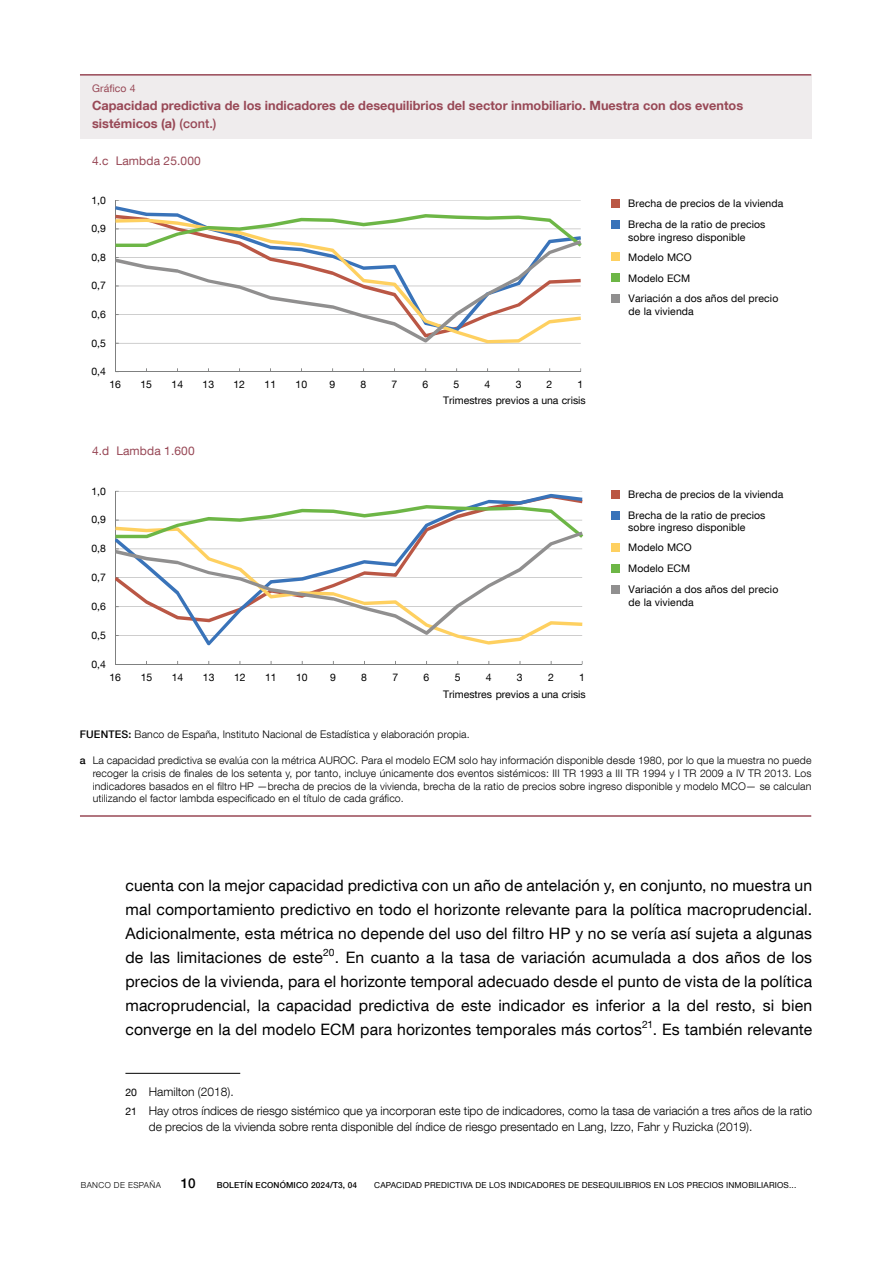
<style>
.page{position:relative;width:893px;height:1263px;background:#fff}
.page>*{position:absolute;margin:0;border:0;box-sizing:border-box;transform-origin:0 0}
.Texto_artículo{font:15.75px/24px "Bd E Neue Helvetica";letter-spacing:.01em;color:#000;text-align:justify}
.t1{font:500 13.5px "Bd E Neue Helvetica";color:#000}
.t2{font:700 12.75px/18px "Bd E Neue Helvetica";color:#984856}
.Citas_10_texto{font:300 12px/16.5px "Bd E Neue Helvetica";color:#000}
.t3{font:12px "Bd E Neue Helvetica";letter-spacing:.01em;color:#984856}
.t4{font:300 10.5px/12.6px "Bd E Neue Helvetica";letter-spacing:.01em;color:#000;text-align:justify}
.t5{font:10.5px/12.6px "Bd E Neue Helvetica";letter-spacing:.01em;color:#000}
.t6{font:10.5px "Bd E Neue Helvetica";letter-spacing:.01em;color:#984856}
.t7{font:8.25px "Bd E Neue Helvetica";letter-spacing:.02em;color:#000}
.t8{font:500 8.25px "Bd E Neue Helvetica";letter-spacing:.02em;color:#000}
.t9{font:300 8.25px "Bd E Neue Helvetica";letter-spacing:.05em;color:#000}
.s1{font-weight:500}
.s2{font-weight:400;font-size:10.5px}
</style>
<div class="page">
<hr style="left:125px;top:1073px;width:115px;height:1px;background:#000">
<hr style="left:80px;top:815px;width:731px;height:2px;background:#984856">
<div style="left:611px;top:585px;width:9px;height:9px;background:#908f8f"></div>
<div style="left:611px;top:564px;width:9px;height:9px;background:#6db646"></div>
<div style="left:611px;top:543px;width:9px;height:9px;background:#fed060"></div>
<div style="left:611px;top:511px;width:9px;height:8px;background:#3973b9"></div>
<div style="left:611px;top:490px;width:9px;height:8px;background:#ba5744"></div>
<div style="left:611px;top:295px;width:9px;height:8px;background:#908f8f"></div>
<div style="left:611px;top:274px;width:9px;height:8px;background:#6db646"></div>
<div style="left:611px;top:253px;width:9px;height:8px;background:#fed060"></div>
<div style="left:611px;top:220px;width:9px;height:9px;background:#3973b9"></div>
<div style="left:611px;top:199px;width:9px;height:9px;background:#ba5744"></div>
<div style="left:80px;top:75px;width:731px;height:64px;background:#efeced"></div>
<hr style="left:80px;top:74px;width:731px;height:2px;background:#984856">
<hr style="left:115px;top:343px;width:466px;height:1px;background:#a6a5a5">
<hr style="left:115px;top:200px;width:466px;height:1px;background:#a6a5a5">
<hr style="left:115px;top:200px;width:1px;height:172px;background:#7f8080">
<hr style="left:115px;top:371px;width:466px;height:1px;background:#7f8080">
<svg style="left:115px;top:214px;width:467px;height:31px"></svg>
<svg style="left:115px;top:240px;width:466px;height:103px"></svg>
<hr style="left:115px;top:491px;width:467px;height:1px;background:#a6a5a5">
<hr style="left:115px;top:491px;width:1px;height:173px;background:#7f8080">
<hr style="left:115px;top:664px;width:467px;height:1px;background:#7f8080">
<svg style="left:207px;top:494px;width:375px;height:151px"></svg>
<svg style="left:116px;top:635px;width:466px;height:9px"></svg>
<svg style="left:115px;top:505px;width:467px;height:26px"></svg>
<svg style="left:115px;top:531px;width:468px;height:104px"></svg>
<p class="t6" style="left:92px;top:82px;width:45px">Gráfico 4</p>
<p class="t2" style="left:92px;top:96px;width:653px">Capacidad predictiva de los indicadores de desequilibrios del sector inmobiliario. Muestra con dos eventos sistémicos (a) <span class="s1">(cont.)</span></p>
<p class="t3" style="left:92px;top:153px;width:110px">4.c Lambda 25.000</p>
<p class="t5" style="left:91px;top:194px;width:16px">1,0</p>
<p class="t5" style="left:91px;top:222px;width:16px">0,9</p>
<p class="t5" style="left:91px;top:251px;width:16px">0,8</p>
<p class="t5" style="left:91px;top:279px;width:16px">0,7</p>
<p class="t5" style="left:91px;top:308px;width:16px">0,6</p>
<p class="t5" style="left:91px;top:336px;width:16px">0,5</p>
<p class="t5" style="left:91px;top:365px;width:16px">0,4</p>
<p class="t5" style="left:110px;top:378px;width:13px">16</p>
<p class="t5" style="left:140px;top:378px;width:13px">15</p>
<p class="t5" style="left:172px;top:378px;width:13px">14</p>
<p class="t5" style="left:203px;top:378px;width:13px">13</p>
<p class="t5" style="left:234px;top:378px;width:13px">12</p>
<p class="t5" style="left:265px;top:378px;width:13px">11</p>
<p class="t5" style="left:296px;top:378px;width:13px">10</p>
<p class="t5" style="left:330px;top:378px;width:7px">9</p>
<p class="t5" style="left:361px;top:378px;width:7px">8</p>
<p class="t5" style="left:391px;top:378px;width:7px">7</p>
<p class="t5" style="left:423px;top:378px;width:7px">6</p>
<p class="t5" style="left:454px;top:378px;width:7px">5</p>
<p class="t5" style="left:485px;top:378px;width:7px">4</p>
<p class="t5" style="left:516px;top:378px;width:7px">3</p>
<p class="t5" style="left:547px;top:378px;width:7px">2</p>
<p class="t5" style="left:443px;top:376px;width:144px;line-height:15.9px;text-align:right">1<br>Trimestres previos a una crisis</p>
<p class="t3" style="left:92px;top:444px;width:104px">4.d Lambda 1.600</p>
<p class="t5" style="left:91px;top:484px;width:16px">1,0</p>
<p class="t5" style="left:91px;top:513px;width:16px">0,9</p>
<p class="t5" style="left:91px;top:542px;width:16px">0,8</p>
<p class="t5" style="left:91px;top:571px;width:16px">0,7</p>
<p class="t5" style="left:91px;top:600px;width:16px">0,6</p>
<p class="t5" style="left:91px;top:629px;width:16px">0,5</p>
<p class="t5" style="left:91px;top:657px;width:16px">0,4</p>
<p class="t5" style="left:110px;top:671px;width:13px">16</p>
<p class="t5" style="left:141px;top:671px;width:13px">15</p>
<p class="t5" style="left:172px;top:671px;width:13px">14</p>
<p class="t5" style="left:203px;top:671px;width:13px">13</p>
<p class="t5" style="left:234px;top:671px;width:13px">12</p>
<p class="t5" style="left:265px;top:671px;width:13px">11</p>
<p class="t5" style="left:296px;top:671px;width:13px">10</p>
<p class="t5" style="left:330px;top:671px;width:7px">9</p>
<p class="t5" style="left:361px;top:671px;width:7px">8</p>
<p class="t5" style="left:392px;top:671px;width:7px">7</p>
<p class="t5" style="left:424px;top:671px;width:7px">6</p>
<p class="t5" style="left:455px;top:671px;width:7px">5</p>
<p class="t5" style="left:486px;top:671px;width:7px">4</p>
<p class="t5" style="left:517px;top:671px;width:7px">3</p>
<p class="t5" style="left:548px;top:671px;width:7px">2</p>
<p class="t5" style="left:443px;top:668px;width:144px;line-height:17.2px;text-align:right">1<br>Trimestres previos a una crisis</p>
<p class="t5" style="left:628px;top:197px;width:157px">Brecha de precios de la vivienda</p>
<p class="t5" style="left:628px;top:218px;width:139px">Brecha de la ratio de precios sobre ingreso disponible</p>
<p class="t5" style="left:628px;top:250px;width:65px">Modelo MCO</p>
<p class="t5" style="left:628px;top:271px;width:64px">Modelo ECM</p>
<p class="t5" style="left:629px;top:292px;width:151px">Variación a dos años del precio de la vivienda</p>
<p class="t5" style="left:628px;top:487px;width:157px">Brecha de precios de la vivienda</p>
<p class="t5" style="left:628px;top:508px;width:139px">Brecha de la ratio de precios sobre ingreso disponible</p>
<p class="t5" style="left:628px;top:541px;width:65px">Modelo MCO</p>
<p class="t5" style="left:628px;top:562px;width:64px">Modelo ECM</p>
<p class="t5" style="left:629px;top:583px;width:151px">Variación a dos años del precio de la vivienda</p>
<p class="t4" style="left:80px;top:728px;width:391px"><span class="s1">FUENTES:</span> Banco de España, Instituto Nacional de Estadística y elaboración propia.</p>
<p class="t4" style="left:93px;top:754px;width:720px;text-indent:-13px"><span class="s1">a</span> La capacidad predictiva se evalúa con la métrica AUROC. Para el modelo ECM solo hay información disponible desde 1980, por lo que la muestra no puede recoger la crisis de finales de los setenta y, por tanto, incluye únicamente dos eventos sistémicos: III TR 1993 a III TR 1994 y I TR 2009 a IV TR 2013. Los indicadores basados en el filtro HP —brecha de precios de la vivienda, brecha de la ratio de precios sobre ingreso disponible y modelo MCO— se calculan utilizando el factor lambda especificado en el título de cada gráfico.</p>
<p class="Texto_artículo" style="left:125px;top:873px;width:688px">cuenta con la mejor capacidad predictiva con un año de antelación y, en conjunto, no muestra un mal comportamiento predictivo en todo el horizonte relevante para la política macroprudencial.<br>Adicionalmente, esta métrica no depende del uso del filtro HP y no se vería así sujeta a algunas de las limitaciones de este<sup>20</sup>. En cuanto a la tasa de variación acumulada a dos años de los precios de la vivienda, para el horizonte temporal adecuado desde el punto de vista de la política macroprudencial, la capacidad predictiva de este indicador es inferior a la del resto, si bien converge en la del modelo ECM para horizontes temporales más cortos<sup>21</sup>. Es también relevante</p>
<p class="Citas_10_texto" style="left:125px;top:1083px;width:110px"><span class="s2">20</span> Hamilton (2018).</p>
<p class="Citas_10_texto" style="left:149px;top:1102px;width:665px;text-indent:-23px"><span class="s2">21</span> Hay otros índices de riesgo sistémico que ya incorporan este tipo de indicadores, como la tasa de variación a tres años de la ratio de precios de la vivienda sobre renta disponible del índice de riesgo presentado en Lang, Izzo, Fahr y Ruzicka (2019).</p>
<p class="t9" style="left:81px;top:1180px;width:82px">BANCO DE ESPAÑA</p>
<p class="t1" style="left:181px;top:1175px;width:16px">10</p>
<p class="t8" style="left:217px;top:1180px;width:142px">BOLETÍN ECONÓMICO 2024/T3, 04</p>
<p class="t7" style="left:374px;top:1180px;width:424px">CAPACIDAD PREDICTIVA DE LOS INDICADORES DE DESEQUILIBRIOS EN LOS PRECIOS INMOBILIARIOS...</p>
</div>
